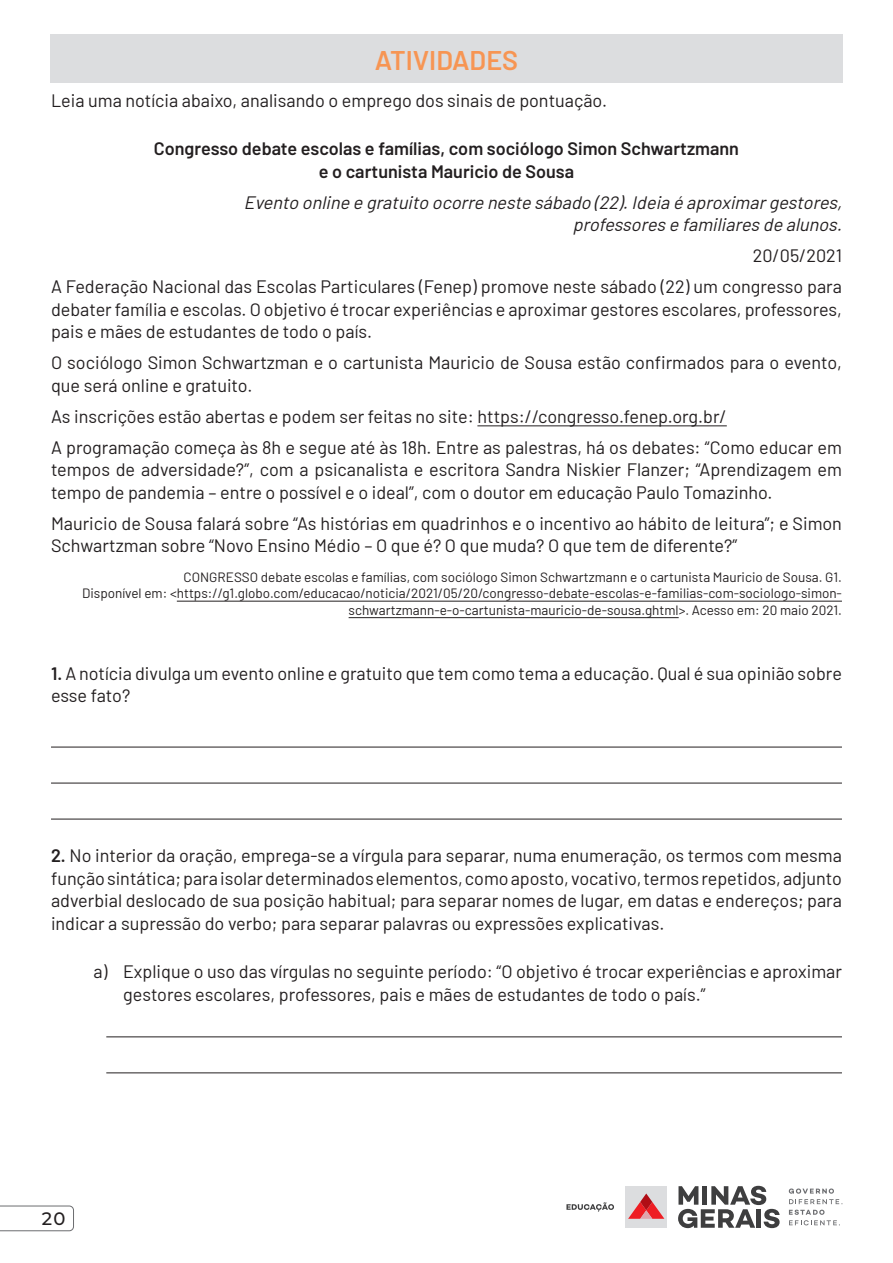
<style>
.page{position:relative;width:893px;height:1263px;background:#fff}
.page>*{position:absolute;margin:0;border:0;box-sizing:border-box;transform-origin:0 0}
.t1{font:600 27px "Barlow";color:#f79553}
.t2{font:18px/22.5px "Barlow";color:#231f20}
.t3{font:italic 18px/22.5px "Barlow";color:#231f20;text-align:right}
.t4{font:600 18px/22.5px "Barlow";color:#231f20;text-align:center}
.t5{font:500 18px "Montserrat";color:#231f20}
.t6{font:13.5px/16.5px "Barlow";color:#231f20;text-align:right}
.s1{font-weight:600}
</style>
<div class="page">
<div style="left:625px;top:1186px;width:42px;height:42px;background:#dcdddf"></div>
<svg style="left:628px;top:1193px;width:36px;height:26px"></svg>
<svg style="left:678px;top:1186px;width:102px;height:42px"></svg>
<svg style="left:789px;top:1188px;width:53px;height:16px"></svg>
<svg style="left:789px;top:1210px;width:51px;height:15px"></svg>
<svg style="left:566px;top:1202px;width:48px;height:9px"></svg>
<svg style="left:0;top:1205px;width:74px;height:26px"></svg>
<hr style="left:477px;top:425px;width:250px;height:1px;background:#231f20">
<hr style="left:177px;top:601px;width:665px;height:1px;background:#231f20">
<hr style="left:349px;top:617px;width:330px;height:1px;background:#231f20">
<hr style="left:51px;top:747px;width:791px;height:1px;background:#231f20">
<hr style="left:51px;top:783px;width:791px;height:1px;background:#231f20">
<hr style="left:51px;top:819px;width:791px;height:1px;background:#231f20">
<hr style="left:106px;top:1036px;width:736px;height:1px;background:#231f20">
<hr style="left:106px;top:1072px;width:736px;height:1px;background:#231f20">
<div style="left:50px;top:34px;width:793px;height:48px;background:#dcdddf"></div>
<h1 class="t1" style="left:375px;top:40px;width:145px">ATIVIDADES</h1>
<p class="t2" style="left:51px;top:88px;width:558px">Leia uma notícia abaixo, analisando o emprego dos sinais de pontuação.</p>
<p class="t4" style="left:154px;top:136px;width:587px">Congresso debate escolas e famílias, com sociólogo Simon Schwartzmann e o cartunista Mauricio de Sousa</p>
<p class="t3" style="left:244px;top:190px;width:605px">Evento online e gratuito ocorre neste sábado (22).Ideia é aproximargestores, professorese familiaresde alunos.</p>
<p class="t2" style="left:51px;top:239px;width:792px;line-height:31px;text-align:right">20/05/2021<br>A Federação Nacional das Escolas Particulares (Fenep) promove neste sábado (22) um congresso para</p>
<p class="t2" style="left:51px;top:297px;width:792px">debater família e escolas. O objetivo é trocar experiências e aproximar gestores escolares, professores, pais e mães de estudantes de todo o país.</p>
<p class="t2" style="left:51px;top:350px;width:792px">O sociólogo Simon Schwartzman e o cartunista Mauricio de Sousa estão confirmados para o evento, que será online e gratuito.</p>
<p class="t2" style="left:51px;top:399px;width:792px;line-height:31px">As inscrições estão abertas e podem ser feitas no site: https://congresso.fenep.org.br/<br>A programação começa às 8h e segue até às 18h. Entre as palestras, há os debates: “Como educar em</p>
<p class="t2" style="left:51px;top:457px;width:792px">tempos de adversidade?”, com a psicanalista e escritora Sandra Niskier Flanzer; “Aprendizagem em tempo de pandemia – entre o possível e o ideal”, com o doutor em educação Paulo Tomazinho.</p>
<p class="t2" style="left:51px;top:511px;width:792px">Mauricio de Sousa falará sobre “As histórias em quadrinhos e o incentivo ao hábito de leitura”; e Simon<br>Schwartzman sobre “Novo Ensino Médio – O que é? O que muda? O que tem de diferente?”</p>
<p class="t6" style="left:82px;top:567px;width:761px">CONGRESSO debate escolas e famílias, com sociólogo Simon Schwartzmann e o cartunista Mauricio de Sousa. G1.<br>Disponível em: &lt;https://g1.globo.com/educacao/noticia/2021/05/20/congresso-debate-escolas-e-familias-com-sociologo-simon&shy;schwartzmann-e-o-cartunista-mauricio-de-sousa.ghtml&gt;. Acesso em: 20 maio 2021.</p>
<p class="t2" style="left:51px;top:660px;width:792px"><span class="s1">1.</span> A notícia divulga um evento online e gratuito que tem como tema a educação. Qual é sua opinião sobre esse fato?</p>
<p class="t2" style="left:51px;top:843px;width:792px;text-align:justify"><span class="s1">2.</span> No interior da oração, emprega-se a vírgula para separar, numa enumeração, os termos com mesma função sintática; para isolar determinados elementos, como aposto, vocativo, termos repetidos, adjunto adverbial deslocado de sua posição habitual; para separar nomes de lugar, em datas e endereços; para indicar a supressão do verbo; para separar palavras ou expressões explicativas.</p>
<p class="t2" style="left:123px;top:959px;width:720px;text-indent:-30px">a) Explique o uso das vírgulas no seguinte período: “O objetivo é trocar experiências e aproximar gestores escolares, professores, pais e mães de estudantes de todo o país.”</p>
<p class="t5" style="left:42px;top:1206px;width:25px">20</p>
</div>
